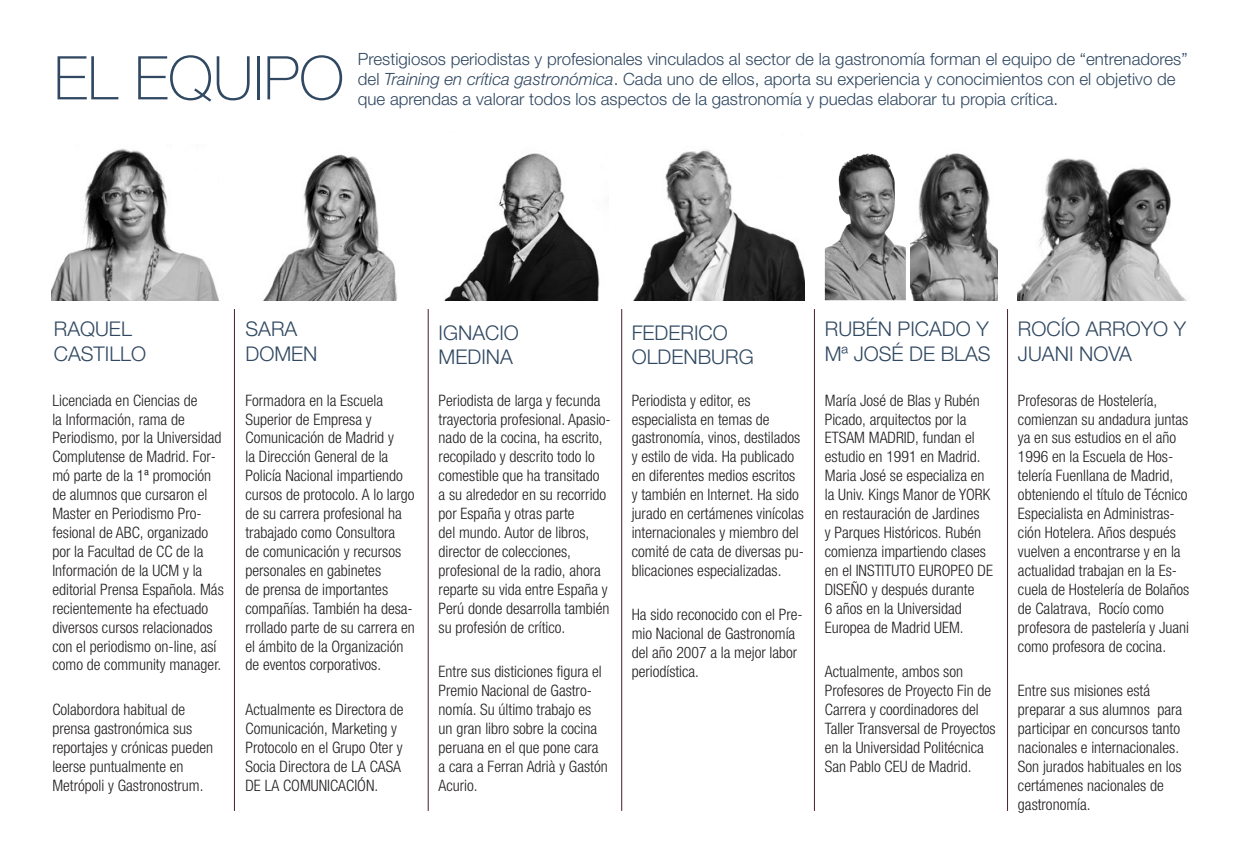
<style>
.page{position:relative;width:1244px;height:862px;background:#fff}
.page>*{position:absolute;margin:0;border:0;box-sizing:border-box;transform-origin:0 0}
.t1{font:100 60.3px "Helvetica Neue LT";color:#304861}
.t2{font:300 20.25px/24.3px "Helvetica Neue LT";color:#304861}
.t3{font:300 16.88px/20.2px "Helvetica Neue LT";color:#304861}
.t4{font:300 condensed 15.75px/18.9px "Helvetica Neue LT";color:#231f20}
.s1{font-style:italic}
</style>
<div class="page">
<img style="left:51px;top:149px;width:168px;height:151px">
<img style="left:633px;top:149px;width:171px;height:151px">
<img style="left:263px;top:154px;width:134px;height:146px">
<img style="left:825px;top:153px;width:81px;height:147px">
<img style="left:911px;top:153px;width:86px;height:147px">
<img style="left:444px;top:153px;width:156px;height:147px">
<img style="left:1018px;top:158px;width:168px;height:142px">
<hr style="left:234px;top:309px;width:1px;height:501px;background:#472124">
<hr style="left:428px;top:309px;width:1px;height:501px;background:#472124">
<hr style="left:621px;top:309px;width:1px;height:501px;background:#472124">
<hr style="left:814px;top:309px;width:1px;height:501px;background:#472124">
<hr style="left:1007px;top:309px;width:1px;height:501px;background:#472124">
<p class="t1" style="left:54px;top:43px;width:292px">EL EQUIPO</p>
<p class="t3" style="left:358px;top:48px;width:831px">Prestigiosos periodistas y profesionales vinculados al sector de la gastronomía forman el equipo de “entrenadores” del <span class="s1">Training en crítica gastronómica</span>. Cada uno de ellos, aporta su experiencia y conocimientos con el objetivo de que aprendas a valorar todos los aspectos de la gastronomía y puedas elaborar tu propia crítica.</p>
<p class="t2" style="left:245px;top:316px;width:74px">SARA<br>DOMEN</p>
<p class="t2" style="left:825px;top:316px;width:167px">RUBÉN PICADO Y<br>Mª JOSÉ DE BLAS</p>
<p class="t2" style="left:439px;top:320px;width:82px">IGNACIO<br>MEDINA</p>
<p class="t2" style="left:1018px;top:316px;width:170px">ROCÍO ARROYO Y<br>JUANI NOVA</p>
<p class="t2" style="left:54px;top:316px;width:94px">RAQUEL<br>CASTILLO</p>
<p class="t2" style="left:632px;top:320px;width:123px">FEDERICO<br>OLDENBURG</p>
<p class="t4" style="left:52px;top:390px;width:173px">Licenciada en Ciencias de<br>la Información, rama de<br>Periodismo, por la Universidad<br>Complutense de Madrid. For&shy;mó parte de la 1ª promoción de alumnos que cursaron el<br>Master en Periodismo Pro&shy;fesional de ABC, organizado por la Facultad de CC de la<br>Información de la UCM y la editorial Prensa Española. Más recientemente ha efectuado diversos cursos relacionados con el periodismo on-line, así como de community manager.</p>
<p class="t4" style="left:52px;top:699px;width:162px">Colabordora habitual de prensa gastronómica sus reportajes y crónicas pueden leerse puntualmente en<br>Metrópoli y Gastronostrum.</p>
<p class="t4" style="left:245px;top:390px;width:171px">Formadora en la Escuela<br>Superior de Empresa y<br>Comunicación de Madrid y<br>la Dirección General de la<br>Policía Nacional impartiendo cursos de protocolo. A lo largo de su carrera profesional ha trabajado como Consultora<br>de comunicación y recursos personales en gabinetes<br>de prensa de importantes compañías. También ha desa&shy;rrollado parte de su carrera en el ámbito de la Organización de eventos corporativos.</p>
<p class="t4" style="left:245px;top:699px;width:160px">Actualmente es Directora de<br>Comunicación, Marketing y<br>Protocolo en el Grupo Oter y<br>Socia Directora de LA CASA<br>DE LA COMUNICACIÓN.</p>
<p class="t4" style="left:439px;top:390px;width:174px">Periodista de larga y fecunda trayectoria profesional. Apasio&shy;nado de la cocina, ha escrito, recopilado y descrito todo lo comestible que ha transitado<br>a su alrededor en su recorrido por España y otras parte<br>del mundo. Autor de libros, director de colecciones, profesional de la radio, ahora reparte su vida entre España y<br>Perú donde desarrolla también su profesión de crítico.</p>
<p class="t4" style="left:439px;top:661px;width:171px">Entre sus disticiones figura el<br>Premio Nacional de Gastro&shy;nomía. Su último trabajo es un gran libro sobre la cocina peruana en el que pone cara a cara a Ferran Adrià y Gastón<br>Acurio.</p>
<p class="t4" style="left:632px;top:390px;width:174px">Periodista y editor, es especialista en temas de gastronomía, vinos, destilados y estilo de vida. Ha publicado en diferentes medios escritos y también en Internet. Ha sido jurado en certámenes vinícolas internacionales y miembro del comité de cata de diversas pu&shy;blicaciones especializadas.</p>
<p class="t4" style="left:632px;top:605px;width:173px">Ha sido reconocido con el Pre&shy;mio Nacional de Gastronomía del año 2007 a la mejor labor periodística.</p>
<p class="t4" style="left:825px;top:390px;width:170px">María José de Blas y Rubén<br>Picado, arquitectos por la<br>ETSAM MADRID, fundan el estudio en 1991 en Madrid.<br>Maria José se especializa en la Univ. Kings Manor de YORK en restauración de Jardines<br>y Parques Históricos. Rubén comienza impartiendo clases en el INSTITUTO EUROPEO DE<br>DISEÑO y después durante<br>6 años en la Universidad<br>Europea de Madrid UEM.</p>
<p class="t4" style="left:825px;top:661px;width:172px">Actualmente, ambos son<br>Profesores de Proyecto Fin de<br>Carrera y coordinadores del<br>Taller Transversal de Proyectos en la Universidad Politécnica<br>San Pablo CEU de Madrid.</p>
<p class="t4" style="left:1018px;top:390px;width:173px">Profesoras de Hostelería, comienzan su andadura juntas ya en sus estudios en el año<br>1996 en la Escuela de Hos&shy;telería Fuenllana de Madrid, obteniendo el título de Técnico<br>Especialista en Administras&shy;ción Hotelera. Años después vuelven a encontrarse y en la actualidad trabajan en la Es&shy;cuela de Hostelería de Bolaños de Calatrava, Rocío como profesora de pastelería y Juani como profesora de cocina.</p>
<p class="t4" style="left:1018px;top:680px;width:166px">Entre sus misiones está preparar a sus alumnos para participar en concursos tanto nacionales e internacionales.<br>Son jurados habituales en los certámenes nacionales de gastronomía.</p>
</div>
